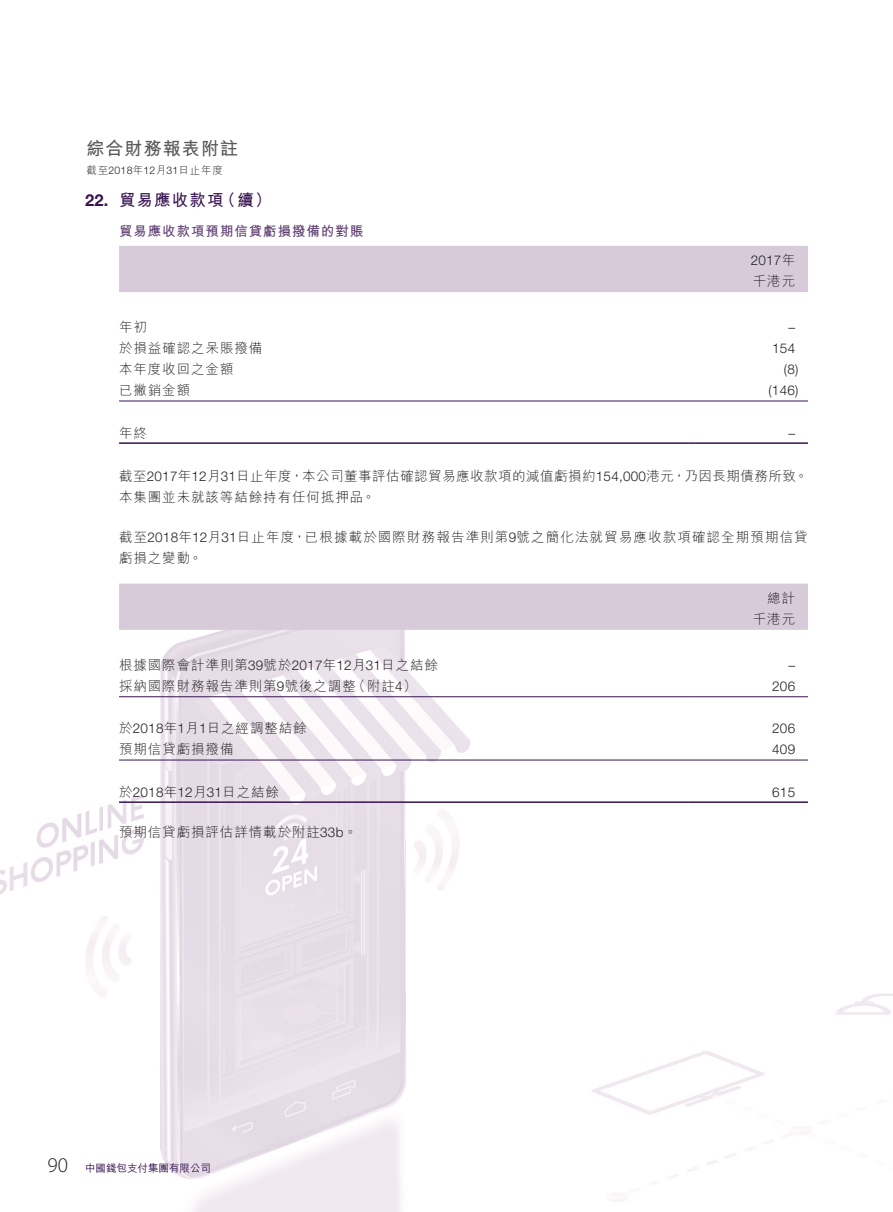
<style>
.page{position:relative;width:893px;height:1212px;background:#fff}
.page>*{position:absolute;margin:0;border:0;box-sizing:border-box;transform-origin:0 0}
.t1{font:700 18px "M Hei HK";letter-spacing:.06em;color:#57585a}
.t2{font:700 16.5px "M Hei HK";letter-spacing:.07em;color:#381451}
.t3{font:300 13.5px/21px "M Hei HK";letter-spacing:.07em;color:#231f20}
.t4{font:300 13.5px/21px "M Hei HK";letter-spacing:.035em;color:#231f20}
.t5{font:300 13.5px "Helvetica Neue LT Std";letter-spacing:.02em;color:#231f20}
.t6{font:700 13.5px "M Hei HK";letter-spacing:.07em;color:#5f3e72}
.t7{font:300 10.5px "M Hei HK";letter-spacing:.075em;color:#231f20}
.t8{font:500 10.5px "M Hei HK";color:#381451}
.s1{font-family:"Helvetica Neue LT Std"}
.s2{font-family:"M Hei HK"}
.s3{font-family:"Myriad Pro";font-weight:300;font-size:21px;color:#231f20}
</style>
<div class="page">
<img style="left:0;top:400px;width:893px;height:812px">
<div style="left:119px;top:246px;width:689px;height:46px;background:#d7cbda"></div>
<hr style="left:119px;top:401px;width:570px;height:1px;background:#381451">
<hr style="left:689px;top:401px;width:119px;height:1px;background:#381451">
<hr style="left:119px;top:442px;width:570px;height:2px;background:#381451">
<hr style="left:689px;top:442px;width:119px;height:2px;background:#381451">
<div style="left:119px;top:584px;width:689px;height:46px;background:#d7cbda"></div>
<hr style="left:119px;top:696px;width:570px;height:1px;background:#381451">
<hr style="left:689px;top:696px;width:119px;height:1px;background:#381451">
<hr style="left:119px;top:760px;width:570px;height:1px;background:#381451">
<hr style="left:689px;top:760px;width:119px;height:1px;background:#381451">
<hr style="left:119px;top:801px;width:570px;height:2px;background:#381451">
<hr style="left:689px;top:801px;width:119px;height:2px;background:#381451">
<h1 class="t1" style="left:86px;top:136px;width:153px">綜合財務報表附註</h1>
<p class="t7" style="left:86px;top:165px;width:138px">截至<span class="s1">2018</span>年<span class="s1">12</span>月<span class="s1">31</span>日止年度</p>
<p class="t2" style="left:85px;top:188px;width:188px"><span class="s1">22.</span> 貿易應收款項（續）</p>
<p class="t6" style="left:119px;top:221px;width:246px">貿易應收款項預期信貸虧損撥備的對賬</p>
<p class="t5" style="left:751px;top:252px;width:46px">2017<span class="s2">年</span></p>
<p class="t3" style="left:753px;top:270px;width:44px">千港元</p>
<p class="t3" style="left:119px;top:317px;width:29px">年初</p>
<p class="t5" style="left:788px;top:319px;width:8px">–</p>
<p class="t3" style="left:119px;top:338px;width:145px">於損益確認之呆賬撥備</p>
<p class="t5" style="left:772px;top:340px;width:25px">154</p>
<p class="t3" style="left:119px;top:359px;width:116px">本年度收回之金額</p>
<p class="t5" style="left:784px;top:361px;width:16px">(8)</p>
<p class="t3" style="left:119px;top:380px;width:73px">已撇銷金額</p>
<p class="t5" style="left:768px;top:382px;width:31px">(146)</p>
<p class="t3" style="left:119px;top:422px;width:29px">年終</p>
<p class="t5" style="left:788px;top:425px;width:8px">–</p>
<p class="t4" style="left:119px;top:465px;width:690px">截至<span class="s1">2017</span>年<span class="s1">12</span>月<span class="s1">31</span>日止年度，本公司董事評估確認貿易應收款項的減值虧損約<span class="s1">154,000</span>港元，乃因長期債務所致。本集團並未就該等結餘持有任何抵押品。</p>
<p class="t3" style="left:119px;top:526px;width:690px">截至<span class="s1">2018</span>年<span class="s1">12</span>月<span class="s1">31</span>日止年度，已根據載於國際財務報告準則第<span class="s1">9</span>號之簡化法就貿易應收款項確認全期預期信貸虧損之變動。</p>
<p class="t3" style="left:753px;top:587px;width:44px;text-align:right">總計千港元</p>
<p class="t3" style="left:119px;top:654px;width:320px">根據國際會計準則第<span class="s1">39</span>號於<span class="s1">2017</span>年<span class="s1">12</span>月<span class="s1">31</span>日之結餘</p>
<p class="t5" style="left:788px;top:657px;width:8px">–</p>
<p class="t3" style="left:119px;top:675px;width:299px">採納國際財務報告準則第<span class="s1">9</span>號後之調整（附註<span class="s1">4</span>）</p>
<p class="t5" style="left:772px;top:678px;width:25px">206</p>
<p class="t3" style="left:119px;top:718px;width:189px">於<span class="s1">2018</span>年<span class="s1">1</span>月<span class="s1">1</span>日之經調整結餘</p>
<p class="t5" style="left:772px;top:720px;width:25px">206</p>
<p class="t3" style="left:119px;top:739px;width:116px">預期信貸虧損撥備</p>
<p class="t5" style="left:772px;top:741px;width:25px">409</p>
<p class="t5" style="left:119px;top:784px;width:161px"><span class="s2">於</span>2018<span class="s2">年</span>12<span class="s2">月</span>31<span class="s2">日之結餘</span></p>
<p class="t5" style="left:772px;top:784px;width:25px">615</p>
<p class="t3" style="left:119px;top:822px;width:240px">預期信貸虧損評估詳情載於附註<span class="s1">33b</span>。</p>
<p class="t8" style="left:48px;top:1160px;width:165px"><span class="s3">90</span> 中國錢包支付集團有限公司</p>
</div>
